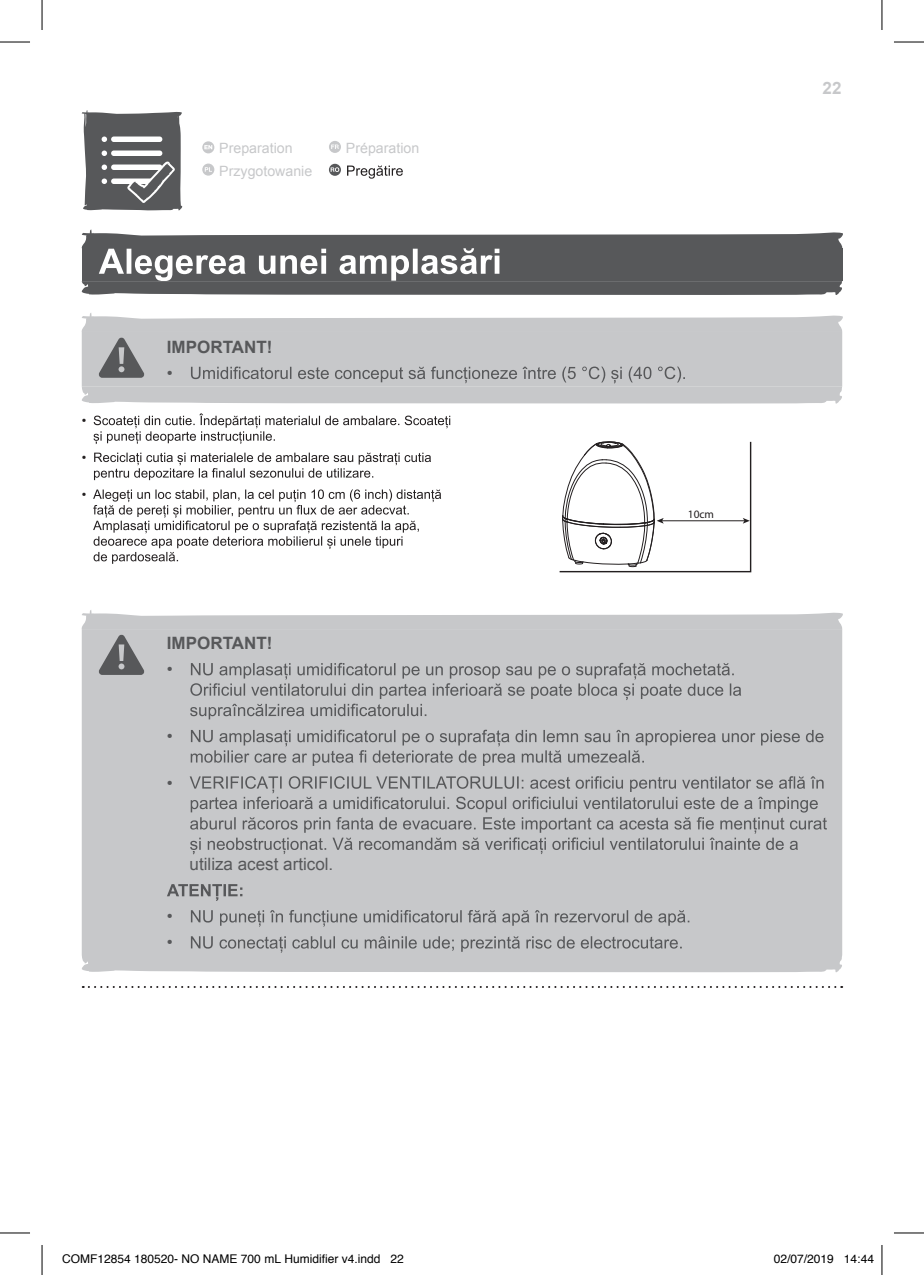
<style>
.page{position:relative;width:924px;height:1275px;background:#fff}
.page>*{position:absolute;margin:0;border:0;box-sizing:border-box;transform-origin:0 0}
.t1{font:17px/26px "Arial";color:#57585a}
.t2{font:700 17px "Arial";color:#57585a}
.t3{font:700 17px "Arial";color:#c7c8ca}
.t4{font:14.2px "Arial";color:#c7c8ca}
.t5{font:13px "Arial";color:#231f20}
.t6{font:12px "Helvetica";color:#000}
.t7{font:11.4px "Myriad Pro";color:#231f20}
</style>
<div class="page">
<svg style="left:347px;top:165px;width:55px;height:14px"></svg>
<svg style="left:329px;top:164px;width:12px;height:12px"></svg>
<svg style="left:202px;top:164px;width:12px;height:12px"></svg>
<svg style="left:329px;top:141px;width:12px;height:12px"></svg>
<svg style="left:202px;top:141px;width:12px;height:12px"></svg>
<svg style="left:82px;top:110px;width:101px;height:101px"></svg>
<svg style="left:82px;top:229px;width:760px;height:66px;background:#747476"></svg>
<svg style="left:82px;top:313px;width:760px;height:91px;background:#c6c7c9"></svg>
<svg style="left:93px;top:413px;width:357px;height:31px"></svg>
<svg style="left:94px;top:452px;width:337px;height:28px"></svg>
<svg style="left:93px;top:489px;width:348px;height:75px"></svg>
<svg style="left:559px;top:441px;width:192px;height:132px"></svg>
<svg style="left:83px;top:986px;width:758px;height:2px"></svg>
<div style="left:82px;top:719px;width:759px;height:217px;background:#c7c8ca"></div>
<svg style="left:82px;top:610px;width:760px;height:109px;background:#c2c3c5"></svg>
<svg style="left:191px;top:729px;width:632px;height:37px;background:#b4b5b7"></svg>
<svg style="left:189px;top:776px;width:637px;height:78px;background:#b2b3b5"></svg>
<svg style="left:167px;top:884px;width:75px;height:17px"></svg>
<svg style="left:191px;top:910px;width:498px;height:16px;background:#aeafb1"></svg>
<svg style="left:82px;top:936px;width:759px;height:36px;background:#c0c1c3"></svg>
<hr style="left:0;top:42px;width:30px;height:1px;background:#000">
<hr style="left:893px;top:42px;width:30px;height:1px;background:#000">
<hr style="left:0;top:1232px;width:30px;height:1px;background:#000">
<hr style="left:893px;top:1232px;width:30px;height:1px;background:#000">
<hr style="left:42px;top:0;width:1px;height:30px;background:#000">
<hr style="left:42px;top:1245px;width:1px;height:30px;background:#000">
<hr style="left:881px;top:0;width:1px;height:30px;background:#000">
<hr style="left:881px;top:1245px;width:1px;height:30px;background:#000">
<p class="t5" style="left:82px;top:412px;width:6px">•</p>
<p class="t5" style="left:82px;top:449px;width:6px">•</p>
<p class="t5" style="left:82px;top:486px;width:6px">•</p>
<p class="t4" style="left:219px;top:139px;width:75px">Preparation</p>
<p class="t4" style="left:346px;top:139px;width:75px">Préparation</p>
<p class="t4" style="left:219px;top:161px;width:94px">Przygotowanie</p>
<h1 class="t2" style="left:167px;top:336px;width:107px">IMPORTANT!</h1>
<h1 class="t1" style="left:167px;top:360px;width:7px">•</h1>
<h1 class="t2" style="left:167px;top:632px;width:107px">IMPORTANT!</h1>
<h1 class="t1" style="left:167px;top:656px;width:7px">•</h1>
<h1 class="t1" style="left:167px;top:723px;width:7px">•</h1>
<h1 class="t1" style="left:167px;top:770px;width:7px">•</h1>
<h1 class="t1" style="left:167px;top:903px;width:7px">• •</h1>
<h1 class="t1" style="left:189px;top:851px;width:145px">utiliza acest articol.</h1>
<h1 class="t3" style="left:822px;top:77px;width:20px">22</h1>
<p class="t7" style="left:687px;top:507px;width:28px">10cm</p>
<p class="t6" style="left:62px;top:1249px;width:343px">COMF12854 180520- NO NAME 700 mL Humidifier v4.indd 22</p>
<p class="t6" style="left:773px;top:1249px;width:102px">02/07/2019 14:44</p>
</div>
